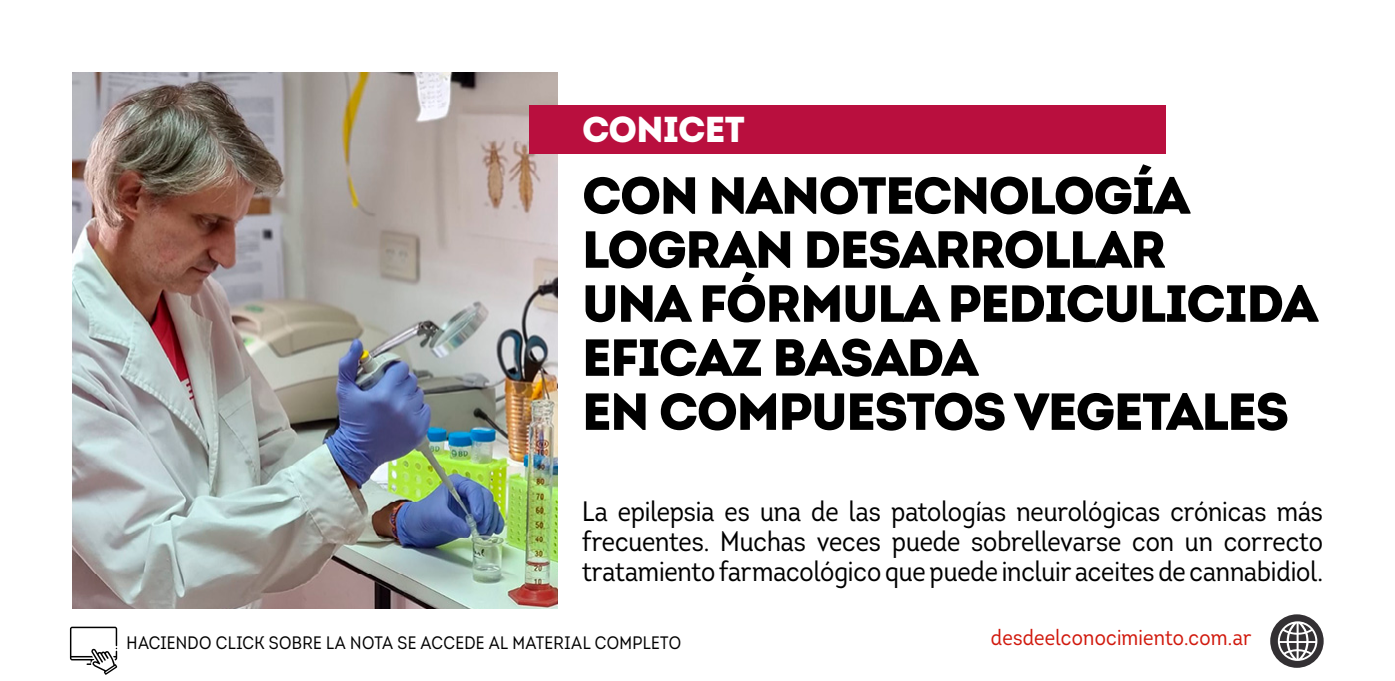
<style>
.page{position:relative;width:1395px;height:681px;background:#fff}
.page>*{position:absolute;margin:0;border:0;box-sizing:border-box;transform-origin:0 0}
.t1{font:900 52px/54px "Intro";letter-spacing:-.03em;color:#000}
.t2{font:900 36px "Intro";letter-spacing:-.02em;color:#fff}
.t3{font:28px/30px "Intro Cond";letter-spacing:-.005em;color:#000;text-align:justify}
.t4{font:22px "Intro Cond";letter-spacing:.01em;color:#d1190d}
.t5{font:18px "Intro Cond";letter-spacing:.02em;color:#000}
</style>
<div class="page">
<div style="left:1270px;top:614px;width:53px;height:53px;background:#333033;border-radius:50%"></div>
<svg style="left:1278px;top:621px;width:39px;height:39px"></svg>
<img style="left:72px;top:72px;width:486px;height:536px">
<div style="left:529px;top:105px;width:636px;height:49px;background:#b90f3e"></div>
<svg style="left:70px;top:626px;width:47px;height:48px"></svg>
<p class="t2" style="left:582px;top:105px;width:164px">CONICET</p>
<h1 class="t1" style="left:582px;top:168px;width:737px">CON NANOTECNOLOGÍA<br>LOGRAN DESARROLLAR<br>UNA FÓRMULA PEDICULICIDA<br>EFICAZ BASADA<br>EN COMPUESTOS VEGETALES</h1>
<p class="t3" style="left:582px;top:495px;width:742px">La epilepsia es una de las patologías neurológicas crónicas más frecuentes. Muchas veces puede sobrellevarse con un correcto tratamiento farmacológico que puede incluir aceites de cannabidiol.</p>
<p class="t5" style="left:127px;top:631px;width:556px">HACIENDO CLICK SOBRE LA NOTA SE ACCEDE AL MATERIAL COMPLETO</p>
<p class="t4" style="left:991px;top:623px;width:262px">desdeelconocimiento.com.ar</p>
</div>
